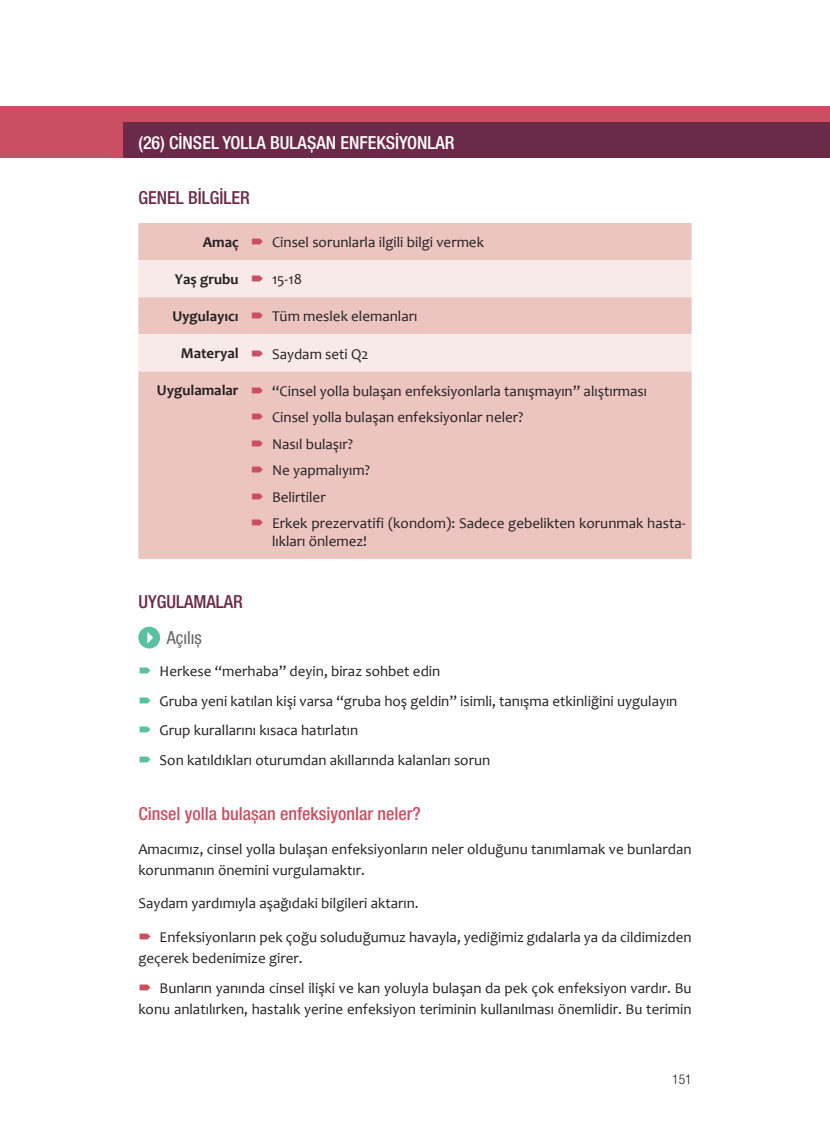
<style>
.page{position:relative;width:830px;height:1127px;background:#fff}
.page>*{position:absolute;margin:0;border:0;box-sizing:border-box;transform-origin:0 0}
.t1{font:500 condensed 18px "Helvetica Neue LT Pro";color:#cb4f63}
.t2{font:500 condensed 18px "Helvetica Neue LT Pro";color:#fff}
.t3{font:500 condensed 18px "Helvetica Neue LT Pro";color:#6b2a49}
.t4{font:condensed 18px "Helvetica Neue LT Pro";color:#636366}
.t5{font:15px/26.5px "Candara";color:#231f20}
.t6{font:700 15px "Candara";color:#231f20}
.t7{font:300 condensed 13.5px "Helvetica Neue LT Pro";color:#231f20}
</style>
<div class="page">
<div style="left:138px;top:223px;width:553px;height:336px;background:#ecc5c1"></div>
<svg style="left:138px;top:260px;width:553px;height:111px;fill:#f8eae8"></svg>
<div style="left:138px;top:627px;width:22px;height:21px;background:#5ac1a0;border-radius:50%"></div>
<svg style="left:147px;top:632px;width:6px;height:11px"></svg>
<div style="left:0;top:106px;width:829px;height:52px;background:#cb4f63"></div>
<div style="left:123px;top:123px;width:706px;height:35px;background:#6b2a49"></div>
<svg style="left:252px;top:239px;width:27px;height:9px"></svg>
<svg style="left:252px;top:276px;width:27px;height:9px"></svg>
<svg style="left:252px;top:313px;width:27px;height:9px"></svg>
<svg style="left:252px;top:350px;width:27px;height:9px"></svg>
<svg style="left:252px;top:387px;width:27px;height:10px"></svg>
<svg style="left:252px;top:414px;width:27px;height:9px"></svg>
<svg style="left:252px;top:440px;width:27px;height:10px"></svg>
<svg style="left:252px;top:467px;width:27px;height:9px"></svg>
<svg style="left:252px;top:493px;width:27px;height:10px"></svg>
<svg style="left:252px;top:520px;width:27px;height:9px"></svg>
<p class="t2" style="left:138px;top:132px;width:317px">(26) CİNSEL YOLLA BULAŞAN ENFEKSİYONLAR</p>
<p class="t3" style="left:138px;top:187px;width:113px">GENEL BİLGİLER</p>
<p class="t6" style="left:203px;top:232px;width:37px">Amaç</p>
<p class="t5" style="left:272px;top:229px;width:213px">Cinsel sorunlarla ilgili bilgi vermek</p>
<p class="t6" style="left:175px;top:269px;width:65px">Yaş grubu</p>
<p class="t5" style="left:272px;top:266px;width:31px">15-18</p>
<p class="t6" style="left:172px;top:306px;width:68px">Uygulayıcı</p>
<p class="t5" style="left:272px;top:303px;width:147px">Tüm meslek elemanları</p>
<p class="t6" style="left:181px;top:343px;width:59px">Materyal</p>
<p class="t5" style="left:272px;top:340px;width:98px">Saydam seti Q2</p>
<p class="t6" style="left:157px;top:381px;width:83px">Uygulamalar</p>
<p class="t5" style="left:272px;top:377px;width:415px">“Cinsel yolla bulaşan enfeksiyonlarla tanışmayın” alıştırması Cinsel yolla bulaşan enfeksiyonlar neler?<br>Nasıl bulaşır?<br>Ne yapmalıyım?<br>Belirtiler<br>Erkek prezervatifi (kondom): Sadece gebelikten korunmak hasta-</p>
<p class="t5" style="left:272px;top:528px;width:96px">lıkları önlemez!</p>
<p class="t3" style="left:138px;top:591px;width:106px">UYGULAMALAR</p>
<p class="t4" style="left:167px;top:627px;width:37px">Açılış</p>
<p class="t5" style="left:159px;top:656px;width:519px;line-height:29.5px">Herkese “merhaba” deyin, biraz sohbet edin<br>Gruba yeni katılan kişi varsa “gruba hoş geldin” isimli, tanışma etkinliğini uygulayın Grup kurallarını kısaca hatırlatın<br>Son katıldıkları oturumdan akıllarında kalanları sorun</p>
<p class="t1" style="left:138px;top:803px;width:284px">Cinsel yolla bulaşan enfeksiyonlar neler?</p>
<p class="t5" style="left:138px;top:838px;width:554px;line-height:21px">Amacımız, cinsel yolla bulaşan enfeksiyonların neler olduğunu tanımlamak ve bunlardan korunmanın önemini vurgulamaktır.</p>
<p class="t5" style="left:138px;top:890px;width:282px">Saydam yardımıyla aşağıdaki bilgileri aktarın.</p>
<p class="t5" style="left:138px;top:926px;width:554px;line-height:21px;text-indent:21px">Enfeksiyonların pek çoğu soluduğumuz havayla, yediğimiz gıdalarla ya da cildimizden geçerek bedenimize girer.</p>
<p class="t5" style="left:138px;top:977px;width:554px;line-height:21px;text-align:right">Bunların yanında cinsel ilişki ve kan yoluyla bulaşan da pek çok enfeksiyon vardır. Bu konu anlatılırken, hastalık yerine enfeksiyon teriminin kullanılması önemlidir. Bu terimin</p>
<p class="t7" style="left:672px;top:1071px;width:21px">151</p>
</div>
